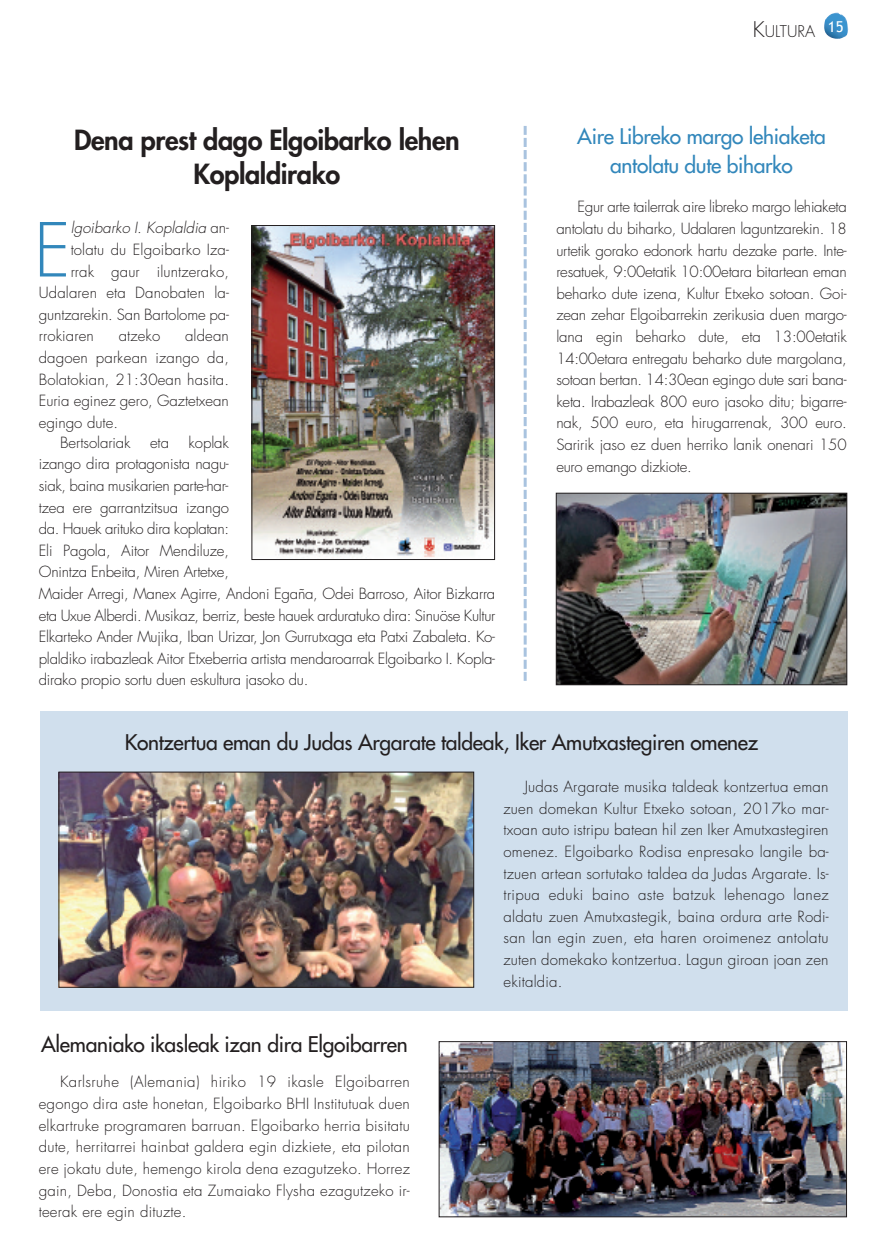
<style>
.page{position:relative;width:886px;height:1256px;background:#fff}
.page>*{position:absolute;margin:0;border:0;box-sizing:border-box;transform-origin:0 0}
.t1{font:300 72.3px "Futura";color:#3287bb}
.t2{font:800 27px/34.5px "Futura";letter-spacing:-.015em;color:#231f20;text-align:center}
.t3{font:21px "Futura";letter-spacing:-.015em;color:#231f20}
.t4{font:21px/28.5px "Futura";letter-spacing:-.015em;color:#3287bb;text-align:center}
.t5{font:300 15.75px "Futura";color:#231f20}
.t6{font:300 15px/21.6px "Futura";letter-spacing:-.015em;color:#231f20;text-align:justify}
.t7{font:300 15px "Futura";letter-spacing:.01em;color:#231f20}
.t8{font:italic 300 15px "Futura";letter-spacing:.005em;color:#231f20}
.s1{font-style:normal}
.s2{font-size:21px}
</style>
<div class="page">
<img style="left:824px;top:13px;width:24px;height:26px">
<div style="left:40px;top:711px;width:807px;height:299px;background:#d0dfed"></div>
<img style="left:60px;top:773px;width:412px;height:212px">
<div style="left:58px;top:771px;width:416px;height:216px;border:1px solid #231f20"></div>
<img style="left:440px;top:1043px;width:404px;height:172px">
<div style="left:438px;top:1041px;width:408px;height:176px;border:1px solid #231f20"></div>
<svg style="left:523px;top:126px;width:3px;height:554px"></svg>
<img style="left:253px;top:227px;width:240px;height:331px">
<div style="left:251px;top:225px;width:244px;height:335px;border:1px solid #231f20"></div>
<img style="left:557px;top:495px;width:288px;height:188px">
<div style="left:555px;top:493px;width:292px;height:192px;border:1px solid #231f20"></div>
<h2 class="t2" style="left:74px;top:125px;width:387px">Dena prest dago Elgoibarko lehen<br>Koplaldirako</h2>
<h1 class="t1" style="left:34px;top:217px;width:38px">E</h1>
<p class="t8" style="left:71px;top:221px;width:160px">lgoibarko I. Koplaldia <span class="s1">an-</span></p>
<p class="t7" style="left:71px;top:242px;width:160px">tolatu du Elgoibarko Iza-</p>
<p class="t7" style="left:71px;top:264px;width:160px">rrak gaur iluntzerako,</p>
<p class="t7" style="left:39px;top:286px;width:192px">Udalaren eta Danobaten la-</p>
<p class="t6" style="left:39px;top:305px;width:192px">guntzarekin. San Bartolome pa-</p>
<p class="t7" style="left:39px;top:329px;width:57px">rrokiaren</p>
<p class="t6" style="left:119px;top:326px;width:43px">atzeko</p>
<p class="t6" style="left:39px;top:326px;width:192px;text-indent:146px">aldean dagoen parkean izango da, Bolatokian, 21:30ean hasita.<br>Euria eginez gero, Gaztetxean egingo dute.</p>
<p class="t6" style="left:60px;top:432px;width:72px">Bertsolariak</p>
<p class="t6" style="left:150px;top:432px;width:21px">eta</p>
<p class="t6" style="left:39px;top:432px;width:458px;text-align:left;text-indent:150px">koplak<br>izango dira protagonista nagu-<br>siak, baina musikarien parte-har-<br>tzea ere garrantzitsua izango<br>da. Hauek arituko dira koplatan:<br>Eli Pagola, Aitor Mendiluze,<br>Onintza Enbeita, Miren Artetxe,<br>Maider Arregi, Manex Agirre, Andoni Egaña, Odei Barroso, Aitor Bizkarra eta Uxue Alberdi. Musikaz, berriz, beste hauek arduratuko dira: Sinuöse Kultur Elkarteko Ander Mujika, Iban Urizar, Jon Gurrutxaga eta Patxi Zabaleta. Ko&shy;plaldiko irabazleak Aitor Etxeberria artista mendaroarrak Elgoibarko I. Kopla&shy;dirako propio sortu duen eskultura jasoko du.</p>
<p class="t5" style="left:752px;top:24px;width:92px"><span class="s2">K</span>ULTURA <sup>15</sup></p>
<h3 class="t4" style="left:577px;top:124px;width:250px">Aire Libreko margo lehiaketa antolatu dute biharko</h3>
<p class="t6" style="left:556px;top:197px;width:292px;text-indent:21px">Egur arte tailerrak aire libreko margo lehiaketa antolatu du biharko, Udalaren laguntzarekin. 18 urtetik gorako edonork hartu dezake parte. Inte&shy;resatuek, 9:00etatik 10:00etara bitartean eman beharko dute izena, Kultur Etxeko sotoan. Goi&shy;zean zehar Elgoibarrekin zerikusia duen margo&shy;lana egin beharko dute, eta 13:00etatik 14:00etara entregatu beharko dute margolana, sotoan bertan. 14:30ean egingo dute sari bana&shy;keta. Irabazleak 800 euro jasoko ditu; bigarre&shy;nak, 500 euro, eta hirugarrenak, 300 euro.<br>Saririk jaso ez duen herriko lanik onenari 150 euro emango dizkiote.</p>
<h3 class="t3" style="left:125px;top:731px;width:635px">Kontzertua eman du Judas Argarate taldeak, Iker Amutxastegiren omenez</h3>
<h3 class="t3" style="left:41px;top:1034px;width:368px">Alemaniako ikasleak izan dira Elgoibarren</h3>
<p class="t6" style="left:39px;top:1072px;width:372px;text-indent:21px">Karlsruhe (Alemania) hiriko 19 ikasle Elgoibarren egongo dira aste honetan, Elgoibarko BHI Institutuak duen elkartruke programaren barruan. Elgoibarko herria bisitatu dute, herritarrei hainbat galdera egin dizkiete, eta pilotan ere jokatu dute, hemengo kirola dena ezagutzeko. Horrez gain, Deba, Donostia eta Zumaiako Flysha ezagutzeko ir&shy;teerak ere egin dituzte.</p>
<p class="t6" style="left:503px;top:777px;width:327px;text-indent:21px">Judas Argarate musika taldeak kontzertua eman zuen domekan Kultur Etxeko sotoan, 2017ko mar&shy;txoan auto istripu batean hil zen Iker Amutxastegiren omenez. Elgoibarko Rodisa enpresako langile ba&shy;tzuen artean sortutako taldea da Judas Argarate. Is&shy;tripua eduki baino aste batzuk lehenago lanez aldatu zuen Amutxastegik, baina ordura arte Rodi&shy;san lan egin zuen, eta haren oroimenez antolatu zuten domekako kontzertua. Lagun giroan joan zen ekitaldia.</p>
</div>
